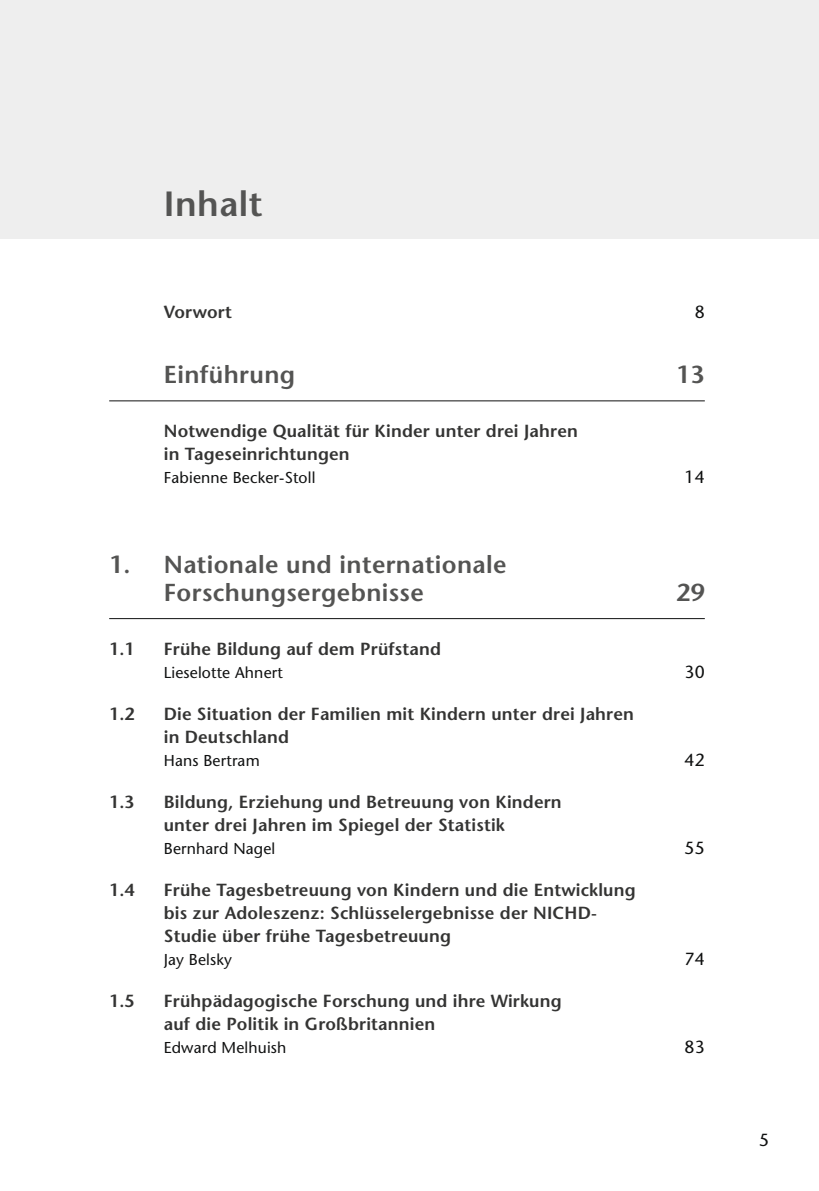
<style>
.page{position:relative;width:819px;height:1191px;background:#fff}
.page>*{position:absolute;margin:0;border:0;box-sizing:border-box;transform-origin:0 0}
._64_Inhalt_Überschri{font:600 35px "Stone Sans Std";letter-spacing:.015em;color:#545453}
._64_2_Inhalt_U1_11mm{font:600 24.5px/28px "Stone Sans Std";letter-spacing:.015em;color:#545453}
._64_1_Inhalt_U1{font:600 24.5px "Stone Sans Std";letter-spacing:.015em;color:#545453}
._65_2_Inhalt_U2_4mm{font:600 17.5px/22.8px "Stone Sans Std";letter-spacing:.01em;color:#343433}
._66_autor{font:500 17.5px "Stone Sans Std";letter-spacing:.01em;color:#101111}
._65_4_Inhalt_U2_Vorw{font:600 17.5px "Stone Sans Std";letter-spacing:.01em;color:#343433}
._81_Pagina{font:500 17.5px "Stone Sans Std";color:#101111}
._65_4_Inhalt_U2_Vorw-2{font:500 17.5px "Stone Sans Std";color:#101111}
._66_autor-2{font:500 15.75px "Stone Sans Std";letter-spacing:.01em;color:#101111}
</style>
<div class="page">
<div style="left:0;top:0;width:819px;height:238px;background:#eee"></div>
<hr style="left:109px;top:400px;width:595px;height:1px;background:#101111">
<hr style="left:109px;top:618px;width:595px;height:1px;background:#101111">
<p class="_64_Inhalt_Überschri" style="left:164px;top:183px;width:100px">Inhalt</p>
<p class="_65_4_Inhalt_U2_Vorw" style="left:164px;top:301px;width:70px">Vorwort</p>
<p class="_65_4_Inhalt_U2_Vorw-2" style="left:694px;top:301px;width:12px">8</p>
<p class="_64_1_Inhalt_U1" style="left:164px;top:360px;width:133px">Einführung</p>
<p class="_64_1_Inhalt_U1" style="left:676px;top:360px;width:30px">13</p>
<p class="_65_2_Inhalt_U2_4mm" style="left:164px;top:419px;width:415px">Notwendige Qualität für Kinder unter drei Jahren in Tageseinrichtungen</p>
<p class="_66_autor-2" style="left:164px;top:468px;width:153px">Fabienne Becker-Stoll</p>
<p class="_66_autor" style="left:684px;top:466px;width:22px">14</p>
<p class="_64_2_Inhalt_U1_11mm" style="left:164px;top:550px;width:344px;text-indent:-55px">1. Nationale und internationale<br>Forschungsergebnisse</p>
<p class="_64_2_Inhalt_U1_11mm" style="left:676px;top:578px;width:30px">29</p>
<p class="_65_2_Inhalt_U2_4mm" style="left:109px;top:637px;width:27px">1.1</p>
<p class="_65_2_Inhalt_U2_4mm" style="left:164px;top:637px;width:279px">Frühe Bildung auf dem Prüfstand</p>
<p class="_66_autor-2" style="left:164px;top:662px;width:121px">Lieselotte Ahnert</p>
<p class="_66_autor" style="left:684px;top:661px;width:22px">30</p>
<p class="_65_2_Inhalt_U2_4mm" style="left:109px;top:702px;width:27px">1.2</p>
<p class="_65_2_Inhalt_U2_4mm" style="left:164px;top:702px;width:472px">Die Situation der Familien mit Kindern unter drei Jahren in Deutschland</p>
<p class="_66_autor-2" style="left:164px;top:751px;width:97px">Hans Bertram</p>
<p class="_66_autor" style="left:684px;top:749px;width:22px">42</p>
<p class="_65_2_Inhalt_U2_4mm" style="left:109px;top:790px;width:27px">1.3</p>
<p class="_65_2_Inhalt_U2_4mm" style="left:164px;top:790px;width:399px">Bildung, Erziehung und Betreuung von Kindern unter drei Jahren im Spiegel der Statistik</p>
<p class="_66_autor-2" style="left:164px;top:839px;width:113px">Bernhard Nagel</p>
<p class="_66_autor" style="left:684px;top:837px;width:22px">55</p>
<p class="_65_2_Inhalt_U2_4mm" style="left:109px;top:879px;width:27px">1.4</p>
<p class="_65_2_Inhalt_U2_4mm" style="left:164px;top:879px;width:473px">Frühe Tagesbetreuung von Kindern und die Entwicklung bis zur Adoleszenz: Schlüsselergebnisse der NICHD-<br>Studie über frühe Tagesbetreuung</p>
<p class="_66_autor-2" style="left:164px;top:949px;width:70px">Jay Belsky</p>
<p class="_66_autor" style="left:684px;top:948px;width:22px">74</p>
<p class="_65_2_Inhalt_U2_4mm" style="left:109px;top:989px;width:27px">1.5</p>
<p class="_65_2_Inhalt_U2_4mm" style="left:164px;top:989px;width:399px">Frühpädagogische Forschung und ihre Wirkung auf die Politik in Großbritannien</p>
<p class="_66_autor-2" style="left:164px;top:1038px;width:124px">Edward Melhuish</p>
<p class="_66_autor" style="left:684px;top:1036px;width:22px">83</p>
<p class="_81_Pagina" style="left:759px;top:1129px;width:12px">5</p>
</div>
